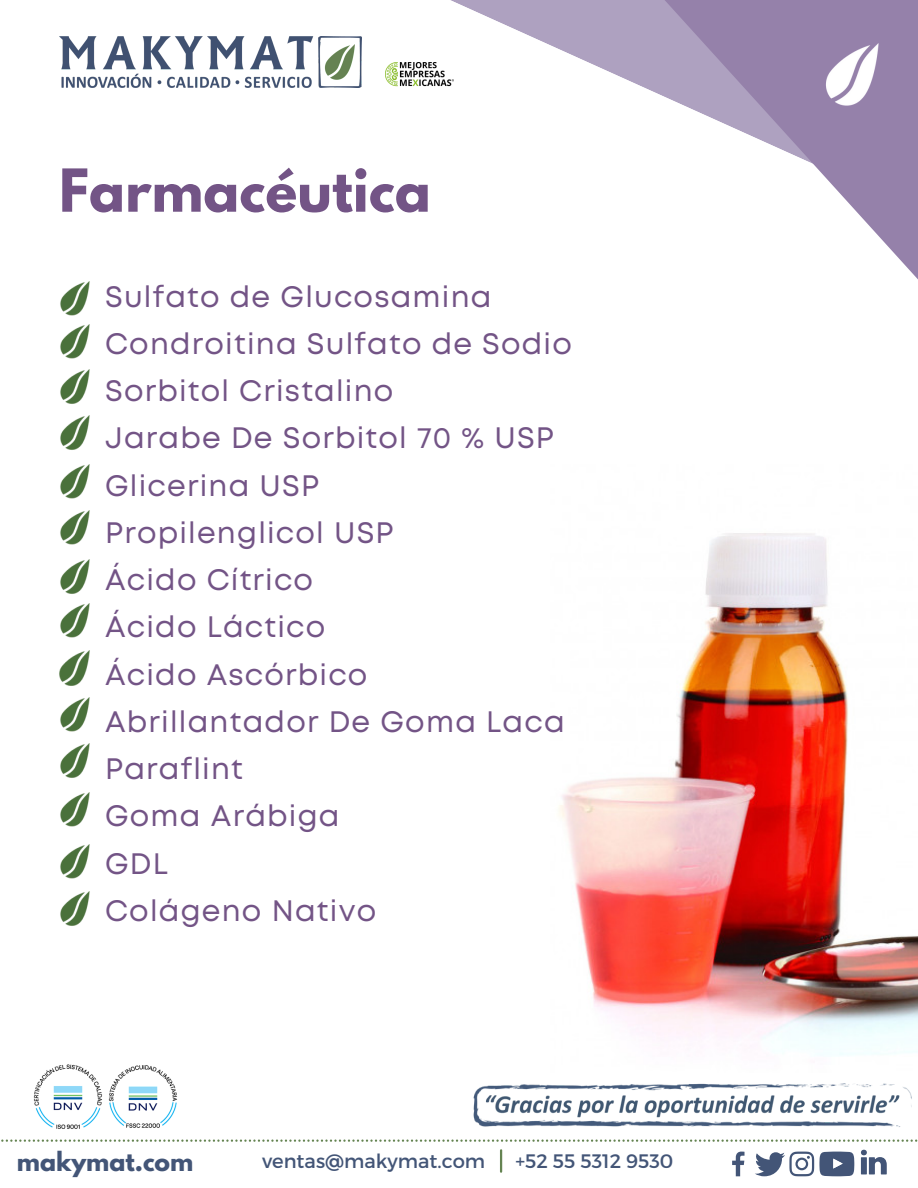
<style>
.page{position:relative;width:918px;height:1188px;background:#fff}
.page>*{position:absolute;margin:0;border:0;box-sizing:border-box;transform-origin:0 0}
.t1{font:700 52.5px "League Spartan";letter-spacing:.005em;color:#735486}
.t2{font:29.55px "Mont";letter-spacing:.04em;color:#735486}
.t3{font:700 23.55px "League Spartan";color:#435577}
.t4{font:19.5px "Montserrat";color:#435577}
</style>
<div class="page">
<svg style="left:451px;top:0;width:50px;height:23px"></svg>
<svg style="left:501px;top:0;width:417px;height:280px"></svg>
<img style="left:820px;top:44px;width:61px;height:68px">
<img style="left:60px;top:37px;width:302px;height:51px">
<img style="left:385px;top:62px;width:69px;height:25px">
<hr style="left:500px;top:1150px;width:2px;height:22px;background:#658452">
<svg style="left:861px;top:1150px;width:26px;height:24px"></svg>
<svg style="left:732px;top:1152px;width:13px;height:24px"></svg>
<svg style="left:755px;top:1152px;width:99px;height:24px"></svg>
<img style="left:473px;top:1083px;width:439px;height:44px">
<img style="left:478px;top:1092px;width:426px;height:27px">
<img style="left:34px;top:1064px;width:68px;height:65px">
<img style="left:108px;top:1065px;width:69px;height:63px">
<svg style="left:1px;top:1140px;width:917px;height:2px"></svg>
<img style="left:60px;top:281px;width:30px;height:35px">
<img style="left:60px;top:324px;width:30px;height:35px">
<img style="left:60px;top:416px;width:30px;height:34px">
<img style="left:60px;top:464px;width:30px;height:35px">
<img style="left:60px;top:510px;width:30px;height:35px">
<img style="left:60px;top:560px;width:30px;height:34px">
<img style="left:60px;top:603px;width:30px;height:35px">
<img style="left:60px;top:370px;width:30px;height:34px">
<img style="left:59px;top:651px;width:31px;height:35px">
<img style="left:60px;top:697px;width:30px;height:35px">
<img style="left:60px;top:744px;width:30px;height:34px">
<img style="left:60px;top:793px;width:30px;height:34px">
<img style="left:559px;top:533px;width:359px;height:522px">
<img style="left:60px;top:844px;width:30px;height:35px">
<img style="left:60px;top:892px;width:30px;height:34px">
<p class="t1" style="left:59px;top:164px;width:373px">Farmacéutica</p>
<p class="t2" style="left:105px;top:285px;width:388px">Sulfato de Glucosamina</p>
<p class="t2" style="left:105px;top:332px;width:468px">Condroitina Sulfato de Sodio</p>
<p class="t2" style="left:105px;top:380px;width:290px">Sorbitol Cristalino</p>
<p class="t2" style="left:105px;top:427px;width:450px">Jarabe De Sorbitol 70 % USP</p>
<p class="t2" style="left:105px;top:474px;width:216px">Glicerina USP</p>
<p class="t2" style="left:105px;top:521px;width:290px">Propilenglicol USP</p>
<p class="t2" style="left:105px;top:569px;width:210px">Ácido Cítrico</p>
<p class="t2" style="left:105px;top:616px;width:222px">Ácido Láctico</p>
<p class="t2" style="left:105px;top:663px;width:264px">Ácido Ascórbico</p>
<p class="t2" style="left:105px;top:710px;width:461px">Abrillantador De Goma Laca</p>
<p class="t2" style="left:105px;top:758px;width:139px">Paraflint</p>
<p class="t2" style="left:105px;top:805px;width:236px">Goma Arábiga</p>
<p class="t2" style="left:105px;top:852px;width:64px">GDL</p>
<p class="t2" style="left:105px;top:899px;width:273px">Colágeno Nativo</p>
<p class="t3" style="left:17px;top:1149px;width:178px">makymat.com</p>
<p class="t4" style="left:262px;top:1148px;width:225px">ventas@makymat.com</p>
<p class="t4" style="left:515px;top:1148px;width:159px">+52 55 5312 9530</p>
</div>
